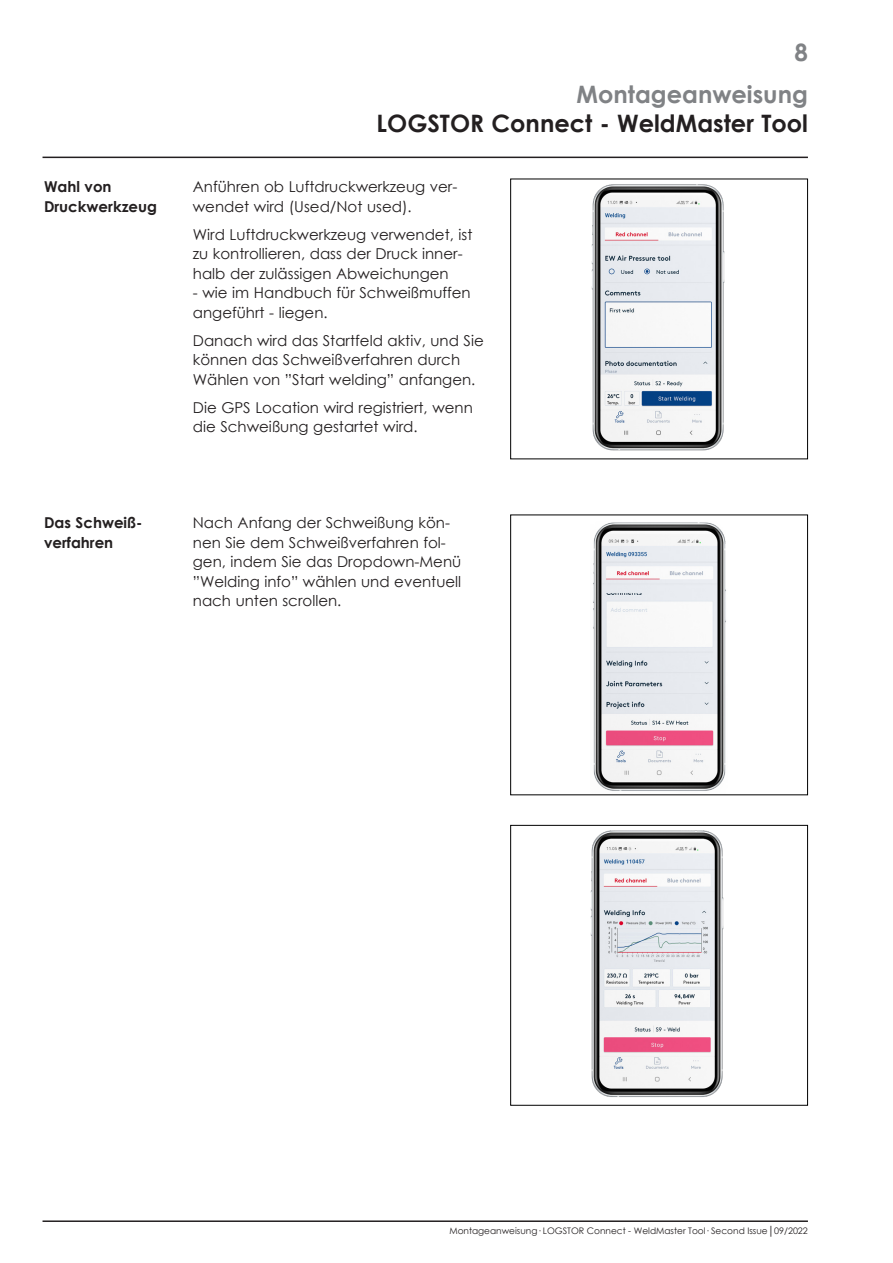
<style>
.page{position:relative;width:893px;height:1263px;background:#fff}
.page>*{position:absolute;margin:0;border:0;box-sizing:border-box;transform-origin:0 0}
.t1{font:700 24px "Century Gothic";color:#231f20}
.t2{font:700 24px/42.5px "Century Gothic";color:#808285;text-align:right}
.t3{font:15px/19.5px "Century Gothic";color:#231f20}
.t4{font:700 15px/19.5px "Century Gothic";color:#231f20}
.t5{font:9px "Century Gothic";color:#231f20}
</style>
<div class="page">
<hr style="left:43px;top:1220px;width:765px;height:2px;background:#231f20">
<hr style="left:43px;top:157px;width:765px;height:1px;background:#231f20">
<img style="left:591px;top:184px;width:134px;height:267px">
<div style="left:510px;top:179px;width:298px;height:280px;border:1px solid #000"></div>
<img style="left:593px;top:522px;width:133px;height:269px">
<div style="left:510px;top:514px;width:298px;height:281px;border:1px solid #000"></div>
<img style="left:590px;top:830px;width:134px;height:267px">
<div style="left:510px;top:825px;width:298px;height:281px;border:1px solid #000"></div>
<p class="t4" style="left:44px;top:176px;width:115px">Wahl von<br>Druckwerkzeug</p>
<h1 class="t2" style="left:576px;top:30px;width:233px">8<br>Montageanweisung</h1>
<h1 class="t1" style="left:377px;top:105px;width:433px">LOGSTOR Connect - WeldMaster Tool</h1>
<p class="t3" style="left:193px;top:177px;width:266px">Anführen ob Luftdruckwerkzeug ver&shy;wendet wird (Used/Not used).</p>
<p class="t3" style="left:193px;top:224px;width:281px">Wird Luftdruckwerkzeug verwendet, ist zu kontrollieren, dass der Druck inner&shy;halb der zulässigen Abweichungen</p>
<p class="t3" style="left:193px;top:283px;width:279px">- wie im Handbuch für Schweißmuffen angeführt - liegen.</p>
<p class="t3" style="left:193px;top:330px;width:292px">Danach wird das Startfeld aktiv, und Sie können das Schweißverfahren durch<br>Wählen von ”Start welding” anfangen.</p>
<p class="t3" style="left:193px;top:397px;width:282px">Die GPS Location wird registriert, wenn die Schweißung gestartet wird.</p>
<p class="t4" style="left:44px;top:512px;width:100px">Das Schweiß&shy;verfahren</p>
<p class="t3" style="left:193px;top:513px;width:270px">Nach Anfang der Schweißung kön&shy;nen Sie dem Schweißverfahren fol&shy;gen, indem Sie das Dropdown-Menü ”Welding info” wählen und eventuell nach unten scrollen.</p>
<p class="t5" style="left:449px;top:1224px;width:360px">Montageanweisung· LOGSTOR Connect - WeldMaster Tool· Second Issue│09/2022</p>
</div>
